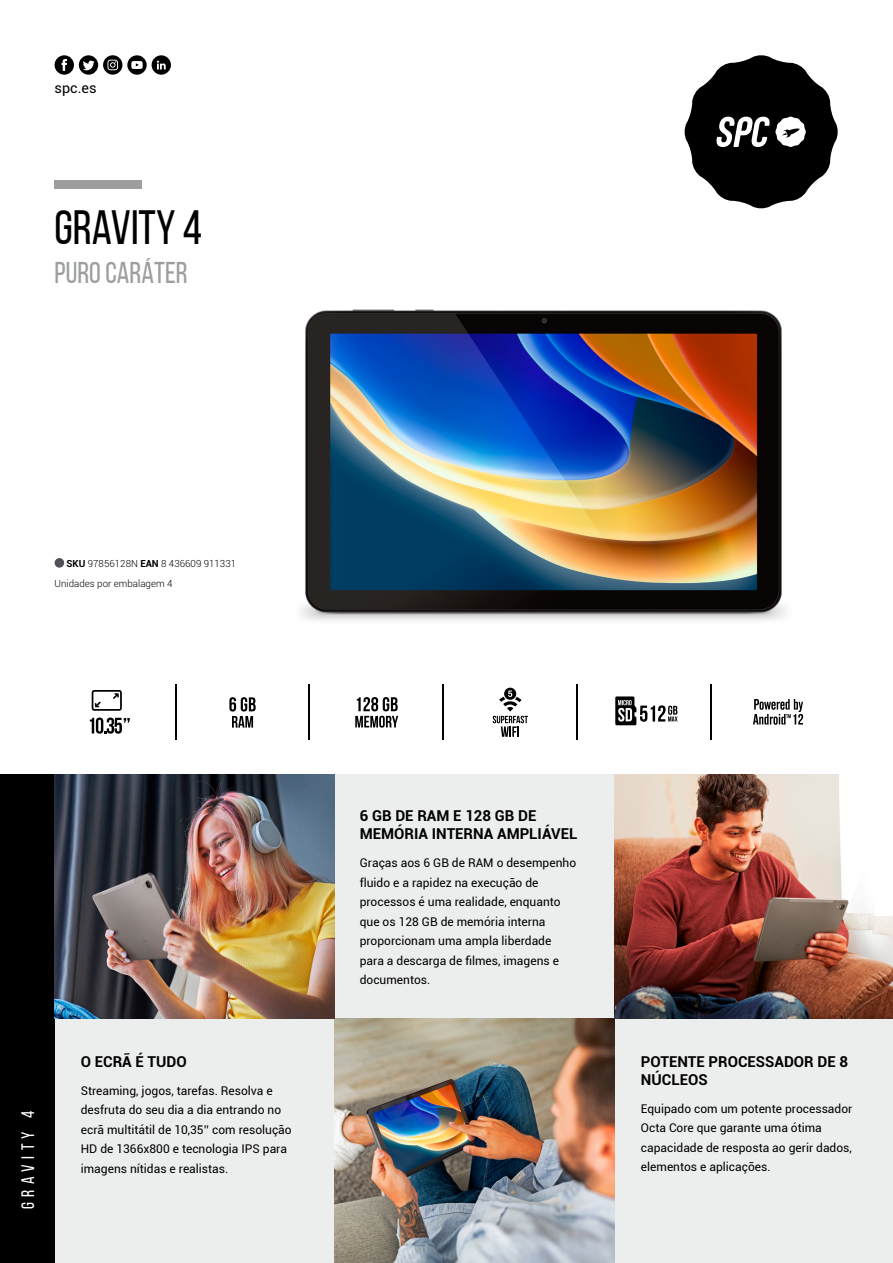
<style>
.page{position:relative;width:893px;height:1263px;background:#fff}
.page>*{position:absolute;margin:0;border:0;box-sizing:border-box;transform-origin:0 0}
.t1{font:48px "Bebas Neue";color:#000}
.t2{font:30px "Bebas Neue";color:#9c9e9f}
.t3{font:18px "Bebas Neue";letter-spacing:.3em;color:#fff}
.t4{font:700 15px/18px "Roboto";color:#000}
.t5{font:14.4px "Roboto";color:#000}
.t6{font:12px/19.5px "Roboto";color:#000}
.t7{font:300 9.75px/20.2px "Roboto";color:#000}
.s1{font-weight:700}
</style>
<div class="page">
<img style="left:301px;top:309px;width:485px;height:311px">
<div style="left:54px;top:1018px;width:839px;height:245px;background:#eceded"></div>
<div style="left:334px;top:774px;width:280px;height:244px;background:#eceded"></div>
<svg style="left:684px;top:55px;width:154px;height:154px"></svg>
<div style="left:55px;top:180px;width:87px;height:9px;background:#9c9e9f"></div>
<div style="left:0;top:774px;width:55px;height:489px;background:#000"></div>
<svg style="left:55px;top:55px;width:116px;height:20px"></svg>
<div style="left:55px;top:558px;width:9px;height:10px;background:#505058;border-radius:50%"></div>
<svg style="left:90px;top:717px;width:40px;height:17px"></svg>
<svg style="left:92px;top:690px;width:30px;height:21px"></svg>
<hr style="left:576px;top:684px;width:2px;height:55px;background:#000">
<hr style="left:443px;top:684px;width:1px;height:55px;background:#000">
<hr style="left:175px;top:684px;width:1px;height:55px;background:#000">
<hr style="left:309px;top:684px;width:1px;height:55px;background:#000">
<hr style="left:710px;top:684px;width:2px;height:55px;background:#000">
<svg style="left:615px;top:696px;width:63px;height:29px"></svg>
<svg style="left:229px;top:697px;width:27px;height:31px"></svg>
<svg style="left:355px;top:697px;width:43px;height:31px"></svg>
<svg style="left:753px;top:699px;width:50px;height:26px"></svg>
<svg style="left:493px;top:688px;width:35px;height:49px"></svg>
<img style="left:334px;top:1018px;width:280px;height:245px">
<img style="left:55px;top:774px;width:279px;height:244px">
<img style="left:614px;top:774px;width:279px;height:244px">
<p class="t5" style="left:55px;top:78px;width:44px">spc.es</p>
<h1 class="t1" style="left:55px;top:202px;width:149px">GRAVITY 4</h1>
<h2 class="t2" style="left:55px;top:257px;width:135px">PURO CARÁTER</h2>
<p class="t7" style="left:55px;top:553px;width:183px;text-indent:12px"><span class="s1">SKU</span> 97856128N <span class="s1">EAN</span> 8 436609 911331<br>Unidades por embalagem 4</p>
<h3 class="t3" style="left:18px;top:1209px;width:100px;rotate:-90deg">GRAVITY 4</h3>
<p class="t4" style="left:81px;top:1052px;width:108px">O ECRÃ É TUDO</p>
<p class="t6" style="left:81px;top:1080px;width:212px">Streaming, jogos, tarefas. Resolva e desfruta do seu dia a dia entrando no ecrã multitátil de 10,35’’ com resolução HD de 1366x800 e tecnologia IPS para imagens nítidas e realistas.</p>
<p class="t4" style="left:360px;top:806px;width:219px">6 GB DE RAM E 128 GB DE<br>MEMÓRIA INTERNA AMPLIÁVEL</p>
<p class="t6" style="left:360px;top:853px;width:218px">Graças aos 6 GB de RAM o desempenho fluido e a rapidez na execução de processos é uma realidade, enquanto que os 128 GB de memória interna proporcionam uma ampla liberdade para a descarga de filmes, imagens e documentos.</p>
<p class="t4" style="left:641px;top:1052px;width:209px">POTENTE PROCESSADOR DE 8<br>NÚCLEOS</p>
<p class="t6" style="left:641px;top:1098px;width:213px">Equipado com um potente processador<br>Octa Core que garante uma ótima capacidade de resposta ao gerir dados, elementos e aplicações.</p>
</div>
